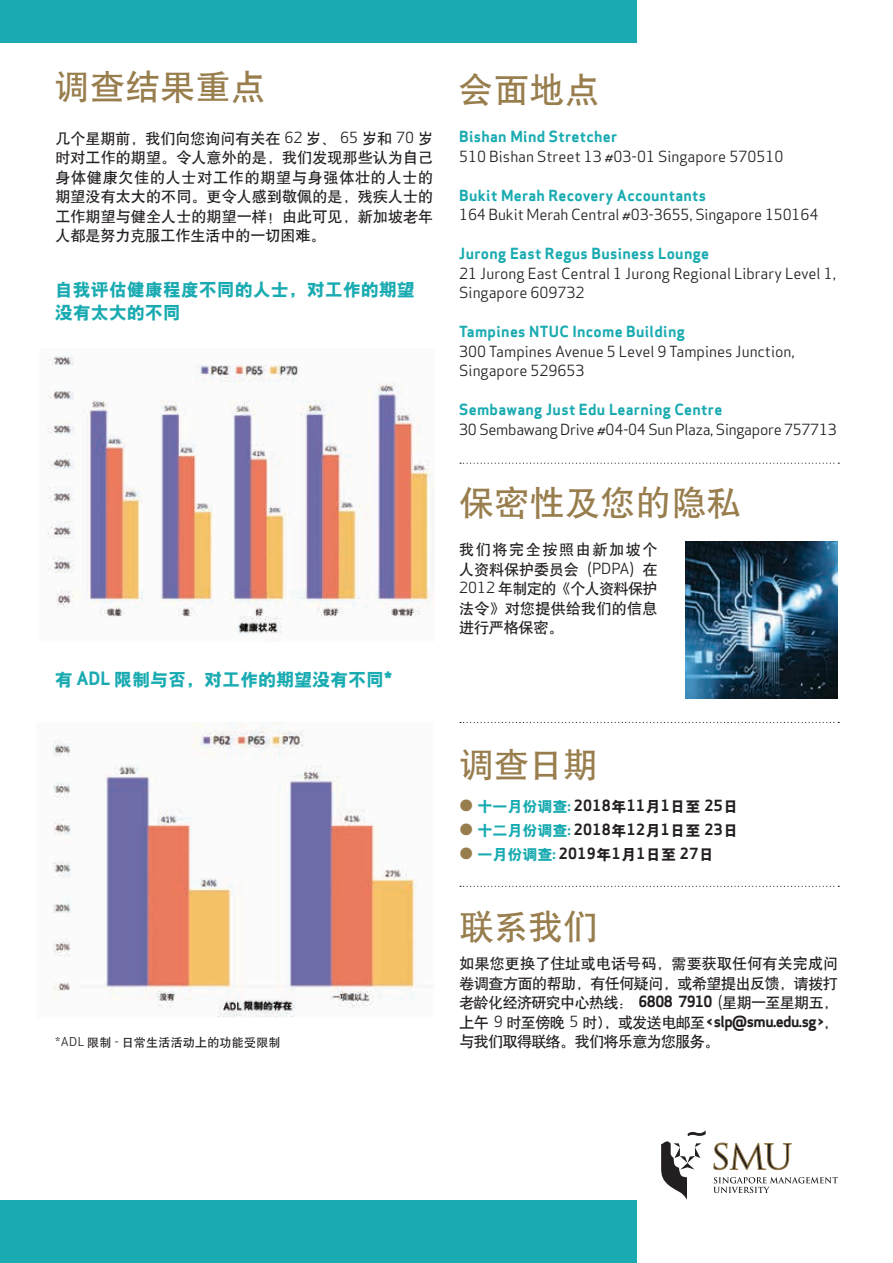
<style>
.page{position:relative;width:893px;height:1263px;background:#fff}
.page>*{position:absolute;margin:0;border:0;box-sizing:border-box;transform-origin:0 0}
.t1{font:34.5px "H Yb 1 gj";letter-spacing:.025em;color:#987d4d}
.t2{font:18px/22.5px "H Yb 9 gj";color:#19abb1}
.t3{font:15px/19.5px "H Yb 1 gj";color:#231f20;text-align:justify}
.t4{font:15px/19.5px "Apex Sans Book T";color:#231f20}
.t5{font:15px "Apex Sans Bold T";letter-spacing:.02em;color:#19abb1}
.t6{font:15px "Apex Sans Bold T";letter-spacing:.025em;color:#231f20}
.t7{font:15px "Apex Sans Book T";letter-spacing:-.02em;color:#231f20}
.t8{font:12px "H Yb 1 gj";letter-spacing:.02em;color:#231f20}
.s1{font-family:"Apex Sans Book T"}
.s2{font-family:"Apex Sans Bold T"}
.s3{color:#987d4d}
.s4{font-family:"H Yb 9 gj";color:#19abb1}
.s5{color:#19abb1}
.s6{font-family:"H Yb 9 gj"}
</style>
<div class="page">
<div style="left:0;top:0;width:636px;height:43px;background:#19abb1"></div>
<svg style="left:661px;top:1130px;width:45px;height:70px"></svg>
<svg style="left:713px;top:1142px;width:125px;height:51px"></svg>
<div style="left:0;top:1200px;width:636px;height:63px;background:#19abb1"></div>
<svg style="left:460px;top:722px;width:379px;height:1px"></svg>
<svg style="left:460px;top:463px;width:379px;height:1px"></svg>
<svg style="left:460px;top:886px;width:379px;height:1px"></svg>
<img style="left:686px;top:541px;width:152px;height:157px">
<img style="left:47px;top:356px;width:387px;height:279px">
<img style="left:53px;top:722px;width:364px;height:295px">
<h1 class="t1" style="left:55px;top:69px;width:213px">调查结果重点</h1>
<p class="t3" style="left:55px;top:128px;width:379px">几个星期前，我们向您询问有关在 <span class="s1">62</span> 岁、 <span class="s1">65</span> 岁和 <span class="s1">70</span> 岁时对工作的期望。令人意外的是，我们发现那些认为自己身体健康欠佳的人士对工作的期望与身强体壮的人士的期望没有太大的不同。更令人感到敬佩的是，残疾人士的工作期望与健全人士的期望一样！由此可见，新加坡老年人都是努力克服工作生活中的一切困难。</p>
<p class="t2" style="left:55px;top:279px;width:361px">自我评估健康程度不同的人士，对工作的期望没有太大的不同</p>
<p class="t2" style="left:55px;top:668px;width:339px">有 <span class="s2">ADL</span> 限制与否，对工作的期望没有不同<span class="s2">*</span></p>
<p class="t8" style="left:55px;top:1037px;width:227px"><span class="s1">*ADL</span> 限制 <span class="s1">-</span> 日常生活活动上的功能受限制</p>
<h1 class="t1" style="left:459px;top:73px;width:142px">会面地点</h1>
<p class="t5" style="left:459px;top:127px;width:160px">Bishan Mind Stretcher</p>
<p class="t4" style="left:459px;top:147px;width:326px">510 Bishan Street 13 #03-01 Singapore 570510</p>
<p class="t5" style="left:459px;top:186px;width:248px">Bukit Merah Recovery Accountants</p>
<p class="t4" style="left:459px;top:205px;width:361px">164 Bukit Merah Central #03-3655, Singapore 150164</p>
<p class="t5" style="left:459px;top:244px;width:251px">Jurong East Regus Business Lounge</p>
<p class="t4" style="left:459px;top:264px;width:378px">21 Jurong East Central 1 Jurong Regional Library Level 1,<br>Singapore 609732</p>
<p class="t5" style="left:459px;top:322px;width:227px">Tampines NTUC Income Building</p>
<p class="t4" style="left:459px;top:342px;width:337px">300 Tampines Avenue 5 Level 9 Tampines Junction,<br>Singapore 529653</p>
<p class="t5" style="left:459px;top:400px;width:265px">Sembawang Just Edu Learning Centre</p>
<p class="t7" style="left:459px;top:420px;width:379px">30 Sembawang Drive #04-04 Sun Plaza, Singapore 757713</p>
<h1 class="t1" style="left:459px;top:485px;width:284px">保密性及您的隐私</h1>
<p class="t3" style="left:459px;top:540px;width:200px">我们将完全按照由新加坡个人资料保护委员会 <span class="s1">(PDPA)</span> 在<span class="s1">2012</span> 年制定的《个人资料保护法令》对您提供给我们的信息进行严格保密。</p>
<h1 class="t1" style="left:459px;top:747px;width:139px">调查日期</h1>
<p class="t6" style="left:459px;top:795px;width:280px"><span class="s3">•</span> <span class="s4">十一月份调查</span><span class="s5">:</span> 2018<span class="s6">年</span>11<span class="s6">月</span>1<span class="s6">日至</span> 25<span class="s6">日</span></p>
<p class="t6" style="left:459px;top:819px;width:280px"><span class="s3">•</span> <span class="s4">十二月份调查</span><span class="s5">:</span> 2018<span class="s6">年</span>12<span class="s6">月</span>1<span class="s6">日至</span> 23<span class="s6">日</span></p>
<p class="t6" style="left:459px;top:843px;width:256px"><span class="s3">•</span> <span class="s4">一月份调查</span><span class="s5">:</span> 2019<span class="s6">年</span>1<span class="s6">月</span>1<span class="s6">日至</span> 27<span class="s6">日</span></p>
<h1 class="t1" style="left:459px;top:909px;width:139px">联系我们</h1>
<p class="t3" style="left:459px;top:954px;width:380px">如果您更换了住址或电话号码，需要获取任何有关完成问卷调查方面的帮助，有任何疑问，或希望提出反馈，请拨打老龄化经济研究中心热线： <span class="s2">6808 7910</span> <span class="s1">(</span>星期一至星期五，上午 <span class="s1">9</span> 时至傍晚 <span class="s1">5</span> 时)，或发送电邮至<span class="s2">&lt; slp@smu.edu.sg &gt;</span>，与我们取得联络。我们将乐意为您服务。</p>
</div>
